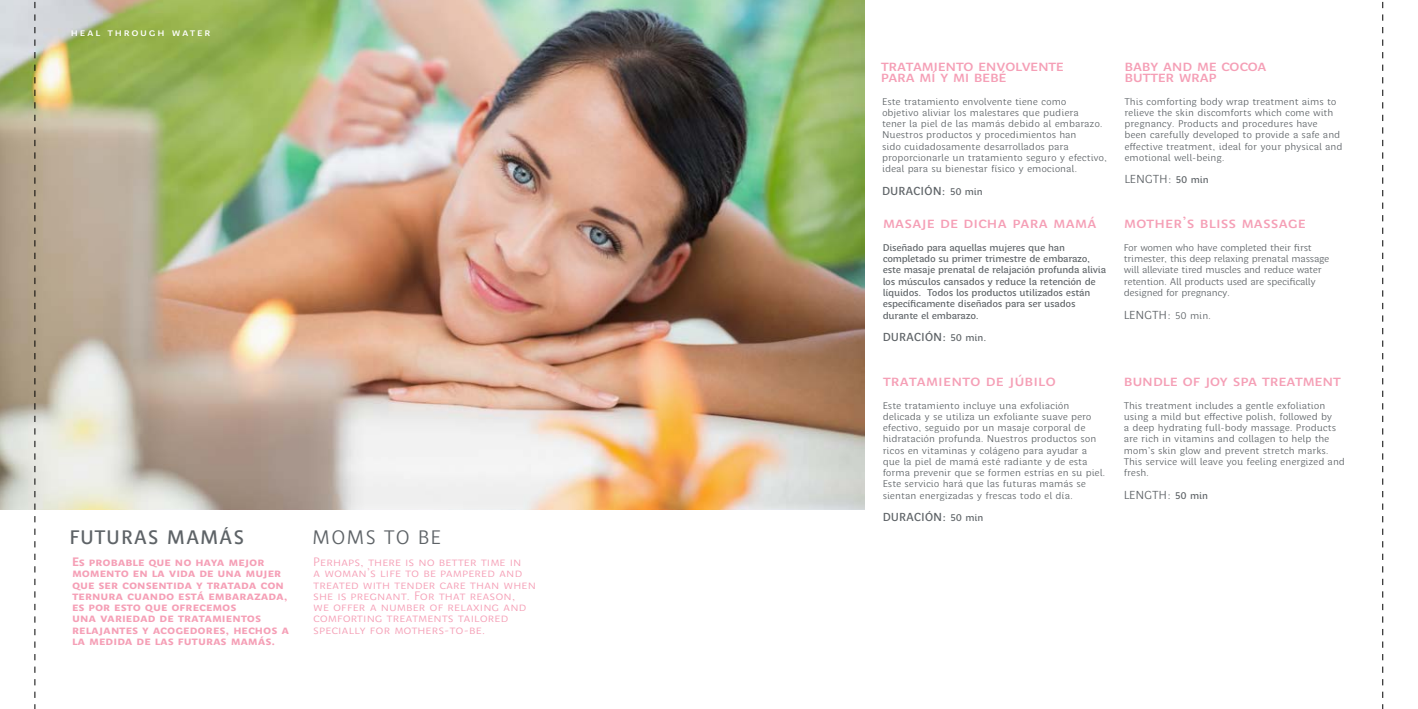
<style>
.page{position:relative;width:1418px;height:709px;background:#fff}
.page>*{position:absolute;margin:0;border:0;box-sizing:border-box;transform-origin:0 0}
.t1{font:20px "Perec Gris Versalita";letter-spacing:.035em;color:#5e6367}
.t2{font:20px "Perec Blanca Versalita";letter-spacing:.03em;color:#5e6367}
.t3{font:16.25px "Perec Gris Versalita";letter-spacing:-.02em;color:#f59fb6}
.t4{font:16.25px "Perec Gris Versalita";letter-spacing:-.04em;color:#f59fb6}
.t5{font:12.5px/11.2px "Perec Negra Versalita";letter-spacing:-.005em;color:#f59fb6}
.t6{font:12.5px/11.2px "Perec Blanca Versalita";color:#f59fb6}
.t7{font:11.88px "Perec Gris";letter-spacing:-.005em;color:#5e6367}
.t8{font:11.88px "Perec Blanca";letter-spacing:-.015em;color:#5e6367}
.t9{font:11px "Perec Gris Versalita";letter-spacing:.15em;color:#fff}
.t10{font:10px/11.2px "Perec Blanca";color:#5e6367}
.t11{font:10px/11.2px "Perec Gris";color:#5e6367}
.t12{font:10px/11.2px "Perec Blanca";letter-spacing:-.02em;color:#5e6367}
.s1{font-size:10px}
.s2{font-family:"Perec Gris";font-size:10px}
</style>
<div class="page">
<img style="left:0;top:0;width:864px;height:510px">
<svg style="left:1382px;top:1px;width:1px;height:708px"></svg>
<svg style="left:35px;top:0;width:1px;height:709px"></svg>
<p class="t9" style="left:71px;top:26px;width:141px">heal through water</p>
<h1 class="t1" style="left:70px;top:525px;width:176px">FUTURAS MAMÁS</h1>
<h1 class="t2" style="left:312px;top:525px;width:130px">MOMS TO BE</h1>
<p class="t5" style="left:72px;top:556px;width:219px">Es probable que no haya mejor momento en la vida de una mujer que ser consentida y tratada con ternura cuando está embarazada, es por esto que ofrecemos<br>una variedad de tratamientos relajantes y acogedores, hechos a la medida de las futuras mamás.</p>
<p class="t6" style="left:313px;top:556px;width:224px">Perhaps, there is no better time in<br>a woman’s life to be pampered and treated with tender care than when she is pregnant. For that reason,<br>we offer a number of relaxing and comforting treatments tailored specially for mothers-to-be.</p>
<h2 class="t4" style="left:880px;top:56px;width:185px">tratamiento envolvente</h2>
<h2 class="t3" style="left:880px;top:67px;width:127px">para mí y mi bebé</h2>
<p class="t10" style="left:882px;top:95px;width:227px">Este tratamiento envolvente tiene como<br>objetivo aliviar los malestares que pudiera<br>tener la piel de las mamás debido al embarazo.<br>Nuestros productos y procedimientos han<br>sido cuidadosamente desarrollados para proporcionarle un tratamiento seguro y efectivo, ideal para su bienestar físico y emocional.</p>
<p class="t7" style="left:882px;top:184px;width:102px">DURACIÓN: <span class="s1">50 min</span></p>
<h2 class="t4" style="left:1124px;top:56px;width:144px">baby and me cocoa</h2>
<h2 class="t3" style="left:1124px;top:67px;width:94px">butter wrap</h2>
<p class="t10" style="left:1124px;top:95px;width:219px">This comforting body wrap treatment aims to relieve the skin discomforts which come with pregnancy. Products and procedures have<br>been carefully developed to provide a safe and effective treatment, ideal for your physical and emotional well-being.</p>
<p class="t8" style="left:1124px;top:173px;width:86px">LENGTH: <span class="s2">50 min</span></p>
<h2 class="t3" style="left:882px;top:214px;width:215px">masaje de dicha para mamá</h2>
<h2 class="t3" style="left:1123px;top:214px;width:184px">mother’s bliss massage</h2>
<p class="t11" style="left:882px;top:242px;width:225px">Diseñado para aquellas mujeres que han completado su primer trimestre de embarazo, este masaje prenatal de relajación profunda alivia los músculos cansados y reduce la retención de líquidos. Todos los productos utilizados están específicamente diseñados para ser usados durante el embarazo.</p>
<p class="t7" style="left:882px;top:330px;width:105px">DURACIÓN: <span class="s1">50 min.</span></p>
<p class="t12" style="left:1123px;top:242px;width:207px">For women who have completed their first trimester, this deep relaxing prenatal massage will alleviate tired muscles and reduce water retention. All products used are specifically designed for pregnancy.</p>
<p class="t8" style="left:1123px;top:308px;width:89px">LENGTH: <span class="s1">50 min.</span></p>
<h2 class="t3" style="left:882px;top:371px;width:175px">tratamiento de júbilo</h2>
<h2 class="t3" style="left:1123px;top:371px;width:219px">bundle of joy spa treatment</h2>
<p class="t10" style="left:882px;top:399px;width:224px">Este tratamiento incluye una exfoliación delicada y se utiliza un exfoliante suave pero efectivo, seguido por un masaje corporal de hidratación profunda. Nuestros productos son ricos en vitaminas y colágeno para ayudar a que la piel de mamá esté radiante y de esta forma prevenir que se formen estrías en su piel.<br>Este servicio hará que las futuras mamás se sientan energizadas y frescas todo el día.</p>
<p class="t7" style="left:882px;top:510px;width:102px">DURACIÓN: <span class="s1">50 min</span></p>
<p class="t10" style="left:1123px;top:399px;width:223px">This treatment includes a gentle exfoliation using a mild but effective polish, followed by<br>a deep hydrating full-body massage. Products are rich in vitamins and collagen to help the mom’s skin glow and prevent stretch marks.<br>This service will leave you feeling energized and fresh.</p>
<p class="t8" style="left:1123px;top:488px;width:86px">LENGTH: <span class="s2">50 min</span></p>
</div>
